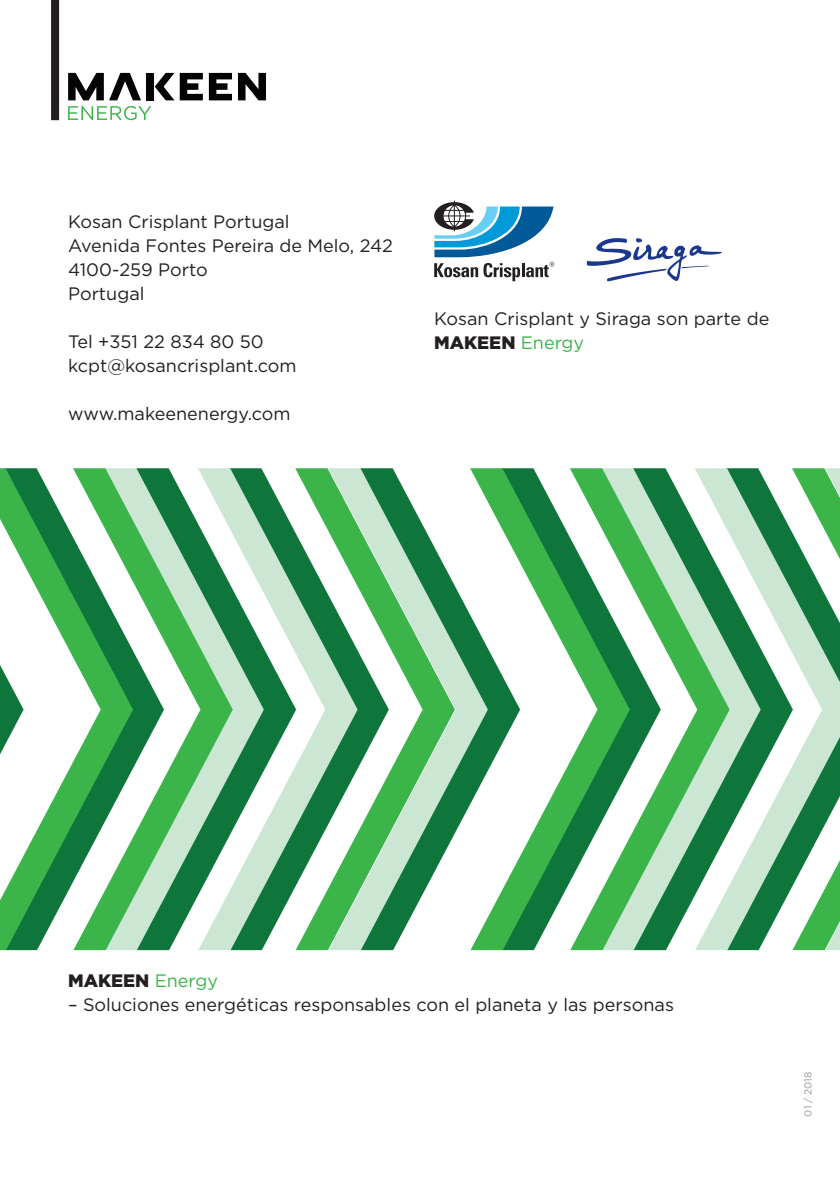
<style>
.page{position:relative;width:840px;height:1191px;background:#fff}
.page>*{position:absolute;margin:0;border:0;box-sizing:border-box;transform-origin:0 0}
.t1{font:18px/24px "Gotham";color:#231f20}
.t2{font:900 18px "Gotham";color:#231f20}
.t3{font:10px "Gotham";letter-spacing:-.005em;color:#939598}
.s1{font-weight:900}
.s2{color:#3ab54a}
.s3{font-weight:400;color:#3bb54a}
</style>
<div class="page">
<div style="left:51px;top:0;width:8px;height:120px;background:#231f20"></div>
<svg style="left:180px;top:73px;width:23px;height:27px"></svg>
<svg style="left:209px;top:73px;width:23px;height:27px"></svg>
<svg style="left:68px;top:73px;width:73px;height:27px"></svg>
<div style="left:146px;top:73px;width:8px;height:27px;background:#040503"></div>
<svg style="left:238px;top:73px;width:28px;height:27px"></svg>
<svg style="left:155px;top:73px;width:19px;height:27px"></svg>
<svg style="left:68px;top:106px;width:83px;height:14px"></svg>
<svg style="left:660px;top:468px;width:34px;height:482px"></svg>
<svg style="left:629px;top:468px;width:31px;height:482px"></svg>
<svg style="left:694px;top:468px;width:145px;height:482px"></svg>
<svg style="left:520px;top:468px;width:109px;height:482px"></svg>
<svg style="left:388px;top:468px;width:132px;height:482px"></svg>
<svg style="left:164px;top:468px;width:34px;height:482px"></svg>
<svg style="left:133px;top:468px;width:31px;height:482px"></svg>
<svg style="left:357px;top:468px;width:31px;height:482px"></svg>
<svg style="left:198px;top:468px;width:159px;height:482px"></svg>
<svg style="left:0;top:468px;width:133px;height:482px"></svg>
<svg style="left:434px;top:200px;width:120px;height:81px"></svg>
<svg style="left:586px;top:238px;width:135px;height:43px"></svg>
<p class="t1" style="left:68px;top:209px;width:326px">Kosan Crisplant Portugal<br>Avenida Fontes Pereira de Melo, 242<br>4100-259 Porto<br>Portugal</p>
<p class="t1" style="left:68px;top:329px;width:230px">Tel +351 22 834 80 50 kcpt@kosancrisplant.com</p>
<p class="t1" style="left:68px;top:401px;width:224px">www.makeenenergy.com</p>
<p class="t1" style="left:434px;top:306px;width:336px">Kosan Crisplant y Siraga son parte de<br><span class="s1">MAKEEN</span> <span class="s2">Energy</span></p>
<p class="t2" style="left:68px;top:968px;width:151px">MAKEEN <span class="s3">Energy</span></p>
<p class="t1" style="left:68px;top:992px;width:607px">– Soluciones energéticas responsables con el planeta y las personas</p>
<p class="t3" style="left:801px;top:1116px;width:46px;rotate:-90deg">01 / 2018</p>
</div>
